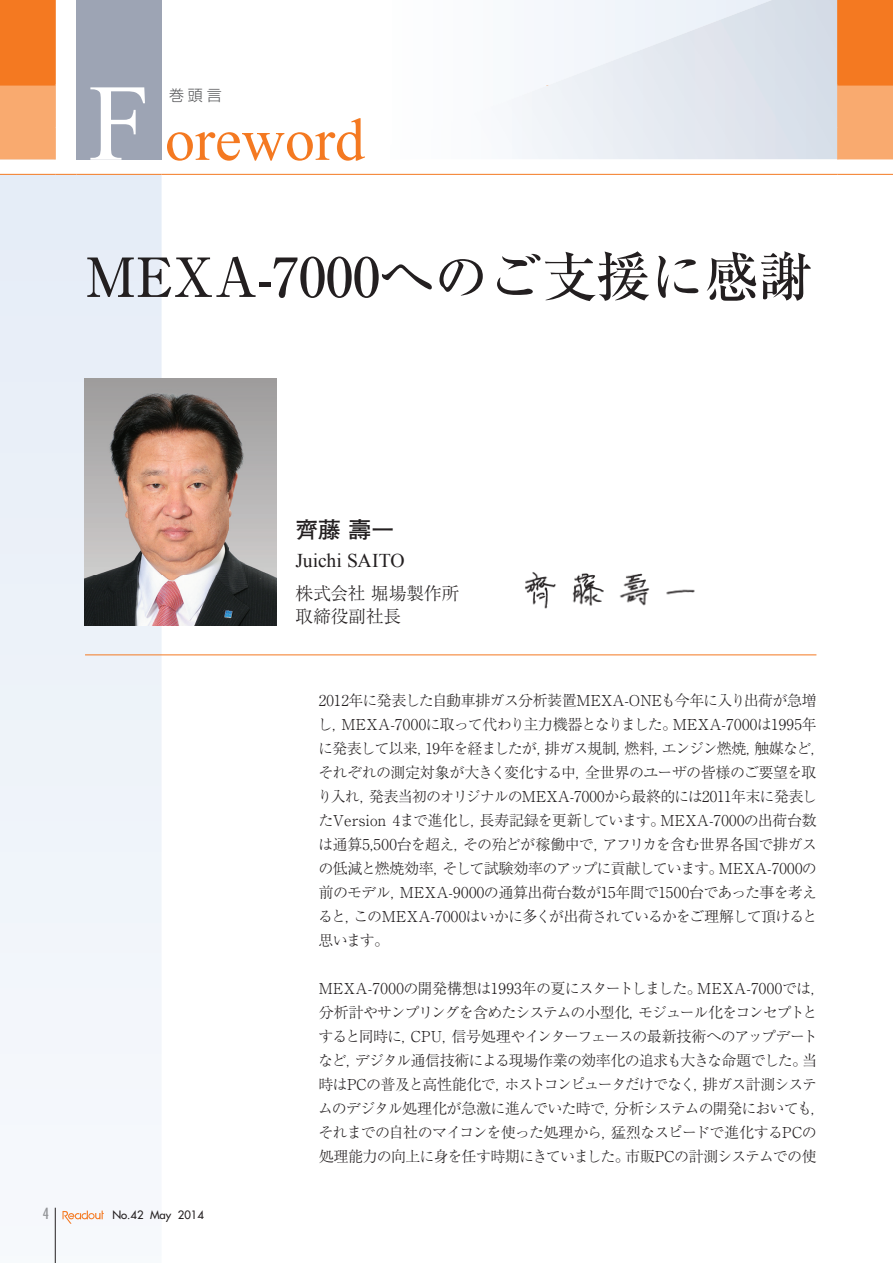
<style>
.page{position:relative;width:893px;height:1263px;background:#fff}
.page>*{position:absolute;margin:0;border:0;box-sizing:border-box;transform-origin:0 0}
.t1{font:109.35px "Times New Roman";color:#fff}
.t2{font:60px "Times New Roman";color:#f47921}
.t3{font:500 54px "Ryumin Pro";color:#231f20}
.t4{font:700 22.5px "Futo Go B101 Pro";color:#231f20}
.t5{font:19.5px "Times New Roman";letter-spacing:-.01em;color:#231f20}
.t6{font:300 17.7px/23.2px "Ryumin Pro";letter-spacing:-.01em;color:#231f20}
.t7{font:300 15px/24px "Ryumin Pro";letter-spacing:-.045em;color:#231f20}
.t8{font:300 15px "Shin Go Pro";color:#57585a}
.t9{font:condensed 15px "Futura";color:#939598}
.t10{font:11.25px "Futura";color:#231f20}
</style>
<div class="page">
<svg style="left:0;top:175px;width:162px;height:1088px"></svg>
<hr style="left:55px;top:1208px;width:1px;height:55px;background:#231f20">
<svg style="left:63px;top:1210px;width:41px;height:14px"></svg>
<div style="left:838px;top:0;width:55px;height:85px;background:#f47921"></div>
<svg style="left:0;top:0;width:838px;height:174px"></svg>
<div style="left:77px;top:0;width:85px;height:159px;background:#9da4b4"></div>
<svg style="left:0;top:85px;width:893px;height:74px"></svg>
<hr style="left:55px;top:0;width:1px;height:85px;background:#f47921">
<svg style="left:55px;top:174px;width:22px;height:1px"></svg>
<hr style="left:77px;top:174px;width:85px;height:1px;background:#f47921">
<hr style="left:162px;top:174px;width:676px;height:1px;background:#f47921">
<hr style="left:0;top:174px;width:55px;height:1px;background:#f47921">
<hr style="left:0;top:85px;width:56px;height:1px;background:#f47921">
<hr style="left:837px;top:85px;width:56px;height:1px;background:#f47921">
<hr style="left:837px;top:0;width:1px;height:85px;background:#f47921">
<hr style="left:838px;top:174px;width:55px;height:1px;background:#f47921">
<hr style="left:55px;top:85px;width:1px;height:43px;background:#f9aa6f">
<hr style="left:55px;top:128px;width:1px;height:31px;background:#f9aa6f">
<hr style="left:837px;top:85px;width:1px;height:43px;background:#f9aa6f">
<hr style="left:837px;top:128px;width:1px;height:31px;background:#f9aa6f">
<hr style="left:85px;top:654px;width:731px;height:1px;background:#f47921">
<img style="left:85px;top:378px;width:192px;height:247px">
<img style="left:525px;top:572px;width:170px;height:37px">
<h1 class="t1" style="left:89px;top:50px;width:62px">F</h1>
<p class="t8" style="left:169px;top:83px;width:54px">巻頭言</p>
<h2 class="t2" style="left:165px;top:99px;width:201px">oreword</h2>
<h3 class="t3" style="left:85px;top:234px;width:728px">MEXA-7000へのご支援に感謝</h3>
<h3 class="t4" style="left:296px;top:511px;width:100px">齊藤 壽一</h3>
<h3 class="t5" style="left:296px;top:548px;width:111px">Juichi SAITO</h3>
<p class="t6" style="left:296px;top:580px;width:165px">株式会社 堀場製作所取締役副社長</p>
<p class="t9" style="left:43px;top:1205px;width:8px">4</p>
<p class="t10" style="left:112px;top:1208px;width:93px">No.42 May 2014</p>
<p class="t7" style="left:317px;top:687px;width:510px">2012年に発表した自動車排ガス分析装置MEXA-ONEも今年に入り出荷が急増し，MEXA-7000に取って代わり主力機器となりました。MEXA-7000は1995年に発表して以来，19年を経ましたが，排ガス規制，燃料，エンジン燃焼，触媒など，それぞれの測定対象が大きく変化する中，全世界のユーザの皆様のご要望を取り入れ，発表当初のオリジナルのMEXA-7000から最終的には2011年末に発表したVersion 4まで進化し，長寿記録を更新しています。MEXA-7000の出荷台数は通算5,500台を超え，その殆どが稼働中で，アフリカを含む世界各国で排ガスの低減と燃焼効率，そして試験効率のアップに貢献しています。MEXA-7000の前のモデル，MEXA-9000の通算出荷台数が15年間で1500台であった事を考えると，このMEXA-7000はいかに多くが出荷されているかをご理解して頂けると思います。</p>
<p class="t7" style="left:318px;top:975px;width:509px">MEXA-7000の開発構想は1993年の夏にスタートしました。MEXA-7000では，分析計やサンプリングを含めたシステムの小型化，モジュール化をコンセプトとすると同時に，CPU，信号処理やインターフェースの最新技術へのアップデートなど，デジタル通信技術による現場作業の効率化の追求も大きな命題でした。当時はPCの普及と高性能化で，ホストコンピュータだけでなく，排ガス計測システムのデジタル処理化が急激に進んでいた時で，分析システムの開発においても，それまでの自社のマイコンを使った処理から，猛烈なスピードで進化するPCの処理能力の向上に身を任す時期にきていました。市販PCの計測システムでの使</p>
</div>
